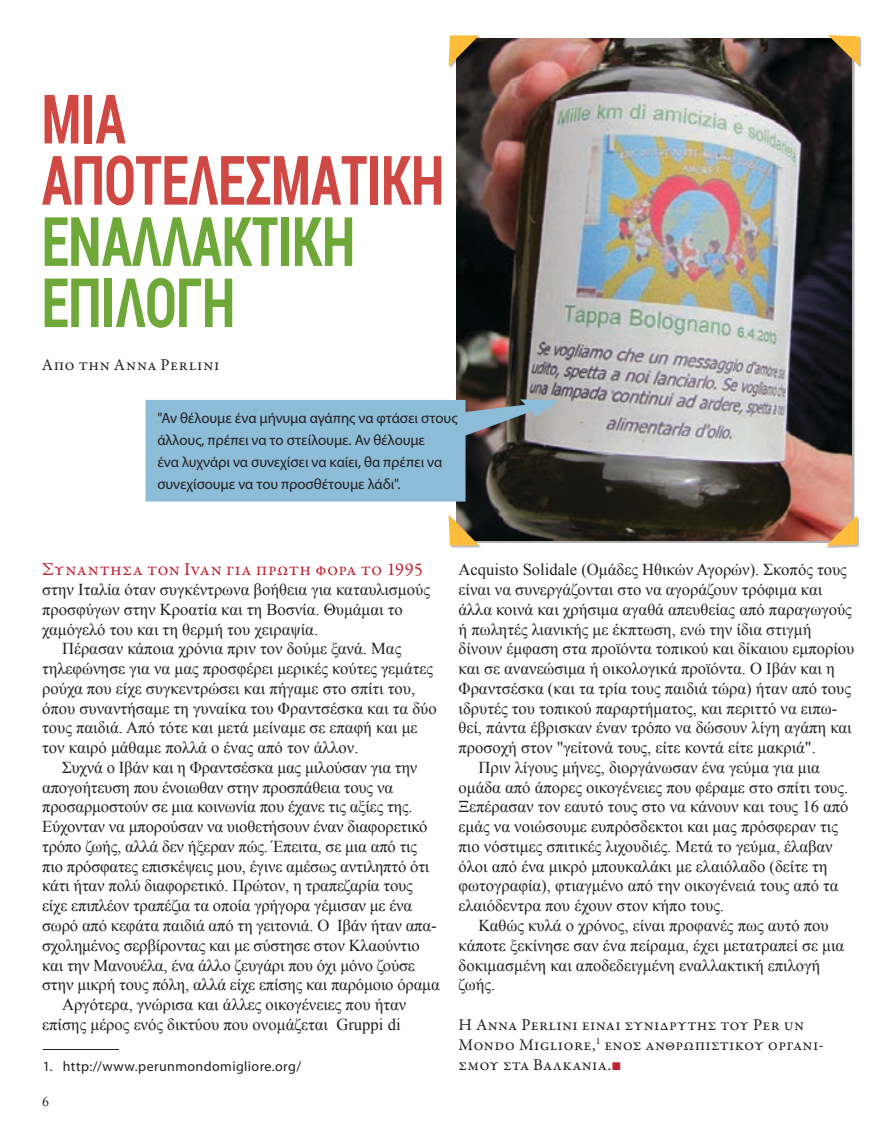
<style>
.page{position:relative;width:893px;height:1141px;background:#fff}
.page>*{position:absolute;margin:0;border:0;box-sizing:border-box;transform-origin:0 0}
.t1{font:700 68.25px/61.2px "Roboto Condensed";letter-spacing:-.005em;color:#6ea838;scale:.8 1}
.t2{font:700 68.25px/61.2px "Roboto Condensed";letter-spacing:-.005em;color:#d04843;scale:.8 1}
.t3{font:18.2px "Garamond Premr Pro";letter-spacing:.02em;color:#c01f2e}
.t4{font:16.62px "Times New Roman";color:#231f20}
.t5{font:16.62px/19.8px "Garamond Premr Pro";letter-spacing:.02em;color:#231f20}
.t6{font:16.62px "Garamond Premr Pro";letter-spacing:.045em;color:#231f20}
.t7{font:14.88px/21.9px "Myriad Pro";letter-spacing:-.005em;color:#231f20}
.t8{font:14px "Myriad Pro";letter-spacing:.03em;color:#231f20}
.t9{font:14px "Adobe Caslon Pro";color:#231f20}
.s1{font-family:"Arial";color:#c01f2e}
</style>
<div class="page">
<img style="left:457px;top:38px;width:395px;height:502px">
<div style="left:450px;top:37px;width:31px;height:31px;background:#231f20;opacity:.29"></div>
<svg style="left:449px;top:35px;width:30px;height:31px"></svg>
<div style="left:829px;top:36px;width:31px;height:31px;background:#231f20;opacity:.29"></div>
<svg style="left:828px;top:35px;width:31px;height:31px"></svg>
<div style="left:450px;top:516px;width:31px;height:31px;background:#231f20;opacity:.29"></div>
<svg style="left:449px;top:515px;width:30px;height:30px"></svg>
<div style="left:828px;top:517px;width:31px;height:30px;background:#231f20;opacity:.29"></div>
<svg style="left:826px;top:515px;width:31px;height:31px"></svg>
<svg style="left:146px;top:399px;width:413px;height:103px;fill:#8dbcd8"></svg>
<hr style="left:43px;top:1049px;width:76px;height:1px;background:#231f20">
<h1 class="t2" style="left:42px;top:86px;width:505px">ΜΙΑ<br>ΑΠΟΤΕΛΕΣΜΑΤΙΚΗ</h1>
<h1 class="t1" style="left:42px;top:208px;width:393px">ΕΝΑΛΛΑΚΤΙΚΗ<br>ΕΠΙΛΟΓΗ</h1>
<p class="t6" style="left:42px;top:355px;width:179px">Απο την Anna Perlini</p>
<p class="t7" style="left:157px;top:407px;width:302px">"Αν θέλουμε ένα μήνυμα αγάπης να φτάσει στους άλλους, πρέπει να το στείλουμε. Αν θέλουμε<br>ένα λυχνάρι να συνεχίσει να καίει, θα πρέπει να συνεχίσουμε να του προσθέτουμε λάδι".</p>
<p class="t3" style="left:42px;top:558px;width:382px">Συνάντησα τον Ivan για πρώτη φορά το 1995</p>
<p class="t4" style="left:42px;top:578px;width:389px">στην Ιταλία όταν συγκέντρωνα βοήθεια για καταυλισμούς</p>
<p class="t4" style="left:42px;top:598px;width:362px">προσφύγων στην Κροατία και τη Βοσνία. Θυμάμαι το</p>
<p class="t4" style="left:42px;top:618px;width:277px">χαμόγελό του και τη θερμή του χειραψία.</p>
<p class="t4" style="left:62px;top:637px;width:341px">Πέρασαν κάποια χρόνια πριν τον δούμε ξανά. Μας</p>
<p class="t4" style="left:42px;top:657px;width:392px">τηλεφώνησε για να μας προσφέρει μερικές κούτες γεμάτες</p>
<p class="t4" style="left:42px;top:677px;width:375px">ρούχα που είχε συγκεντρώσει και πήγαμε στο σπίτι του,</p>
<p class="t4" style="left:42px;top:697px;width:396px">όπου συναντήσαμε τη γυναίκα του Φραντσέσκα και τα δύο</p>
<p class="t4" style="left:42px;top:717px;width:377px">τους παιδιά. Από τότε και μετά μείναμε σε επαφή και με</p>
<p class="t4" style="left:42px;top:736px;width:318px">τον καιρό μάθαμε πολλά ο ένας από τον άλλον.</p>
<p class="t4" style="left:62px;top:756px;width:357px">Συχνά ο Ιβάν και η Φραντσέσκα μας μιλούσαν για την</p>
<p class="t4" style="left:42px;top:776px;width:352px">απογοήτευση που ένοιωθαν στην προσπάθεια τους να</p>
<p class="t4" style="left:42px;top:796px;width:372px">προσαρμοστούν σε μια κοινωνία που έχανε τις αξίες της.</p>
<p class="t4" style="left:42px;top:815px;width:387px">Εύχονταν να μπορούσαν να υιοθετήσουν έναν διαφορετικό</p>
<p class="t4" style="left:42px;top:835px;width:376px">τρόπο ζωής, αλλά δεν ήξεραν πώς. Έπειτα, σε μια από τις</p>
<p class="t4" style="left:42px;top:855px;width:389px">πιο πρόσφατες επισκέψεις μου, έγινε αμέσως αντιληπτό ότι</p>
<p class="t4" style="left:42px;top:875px;width:372px">κάτι ήταν πολύ διαφορετικό. Πρώτον, η τραπεζαρία τους</p>
<p class="t4" style="left:42px;top:894px;width:372px">είχε επιπλέον τραπέζια τα οποία γρήγορα γέμισαν με ένα</p>
<p class="t4" style="left:42px;top:914px;width:396px">σωρό από κεφάτα παιδιά από τη γειτονιά. Ο Ιβάν ήταν απα-</p>
<p class="t4" style="left:42px;top:934px;width:379px">σχολημένος σερβίροντας και με σύστησε στον Κλαούντιο</p>
<p class="t4" style="left:42px;top:954px;width:374px">και την Μανουέλα, ένα άλλο ζευγάρι που όχι μόνο ζούσε</p>
<p class="t4" style="left:42px;top:974px;width:399px">στην μικρή τους πόλη, αλλά είχε επίσης και παρόμοιο όραμα</p>
<p class="t4" style="left:62px;top:993px;width:346px">Αργότερα, γνώρισα και άλλες οικογένειες που ήταν</p>
<p class="t4" style="left:42px;top:1013px;width:360px">επίσης μέρος ενός δικτύου που ονομάζεται Gruppi di</p>
<p class="t8" style="left:43px;top:1057px;width:260px">1. http://www.perunmondomigliore.org/</p>
<p class="t9" style="left:42px;top:1093px;width:8px">6</p>
<p class="t4" style="left:458px;top:558px;width:390px">Acquisto Solidale (Ομάδες Ηθικών Αγορών). Σκοπός τους</p>
<p class="t4" style="left:458px;top:578px;width:365px">είναι να συνεργάζονται στο να αγοράζουν τρόφιμα και</p>
<p class="t4" style="left:458px;top:598px;width:395px">άλλα κοινά και χρήσιμα αγαθά απευθείας από παραγωγούς</p>
<p class="t4" style="left:458px;top:618px;width:354px">ή πωλητές λιανικής με έκπτωση, ενώ την ίδια στιγμή</p>
<p class="t4" style="left:458px;top:637px;width:397px">δίνουν έμφαση στα προϊόντα τοπικού και δίκαιου εμπορίου</p>
<p class="t4" style="left:458px;top:657px;width:378px">και σε ανανεώσιμα ή οικολογικά προϊόντα. Ο Ιβάν και η</p>
<p class="t4" style="left:458px;top:677px;width:394px">Φραντσέσκα (και τα τρία τους παιδιά τώρα) ήταν από τους</p>
<p class="t4" style="left:458px;top:697px;width:380px">ιδρυτές του τοπικού παραρτήματος, και περιττό να ειπω-</p>
<p class="t4" style="left:458px;top:717px;width:395px">θεί, πάντα έβρισκαν έναν τρόπο να δώσουν λίγη αγάπη και</p>
<p class="t4" style="left:458px;top:736px;width:359px">προσοχή στον "γείτονά τους, είτε κοντά είτε μακριά".</p>
<p class="t4" style="left:478px;top:756px;width:343px">Πριν λίγους μήνες, διοργάνωσαν ένα γεύμα για μια</p>
<p class="t4" style="left:458px;top:776px;width:391px">ομάδα από άπορες οικογένειες που φέραμε στο σπίτι τους.</p>
<p class="t4" style="left:458px;top:796px;width:392px">Ξεπέρασαν τον εαυτό τους στο να κάνουν και τους 16 από</p>
<p class="t4" style="left:458px;top:815px;width:381px">εμάς να νοιώσουμε ευπρόσδεκτοι και μας πρόσφεραν τις</p>
<p class="t4" style="left:458px;top:835px;width:376px">πιο νόστιμες σπιτικές λιχουδιές. Μετά το γεύμα, έλαβαν</p>
<p class="t4" style="left:458px;top:855px;width:371px">όλοι από ένα μικρό μπουκαλάκι με ελαιόλαδο (δείτε τη</p>
<p class="t4" style="left:458px;top:875px;width:382px">φωτογραφία), φτιαγμένο από την οικογένειά τους από τα</p>
<p class="t4" style="left:458px;top:894px;width:267px">ελαιόδεντρα που έχουν στον κήπο τους.</p>
<p class="t4" style="left:478px;top:914px;width:352px">Καθώς κυλά ο χρόνος, είναι προφανές πως αυτό που</p>
<p class="t4" style="left:458px;top:934px;width:387px">κάποτε ξεκίνησε σαν ένα πείραμα, έχει μετατραπεί σε μια</p>
<p class="t4" style="left:458px;top:954px;width:363px">δοκιμασμένη και αποδεδειγμένη εναλλακτική επιλογή</p>
<p class="t4" style="left:458px;top:974px;width:38px">ζωής.</p>
<p class="t5" style="left:458px;top:1015px;width:366px">Η Anna Perlini είναι συνιδρυτής του Per un<br>Mondo Migliore,<sup>1</sup> ενός ανθρωπιστικού οργανι&shy;σμού στα Βαλκάνια.<span class="s1">■</span></p>
</div>
